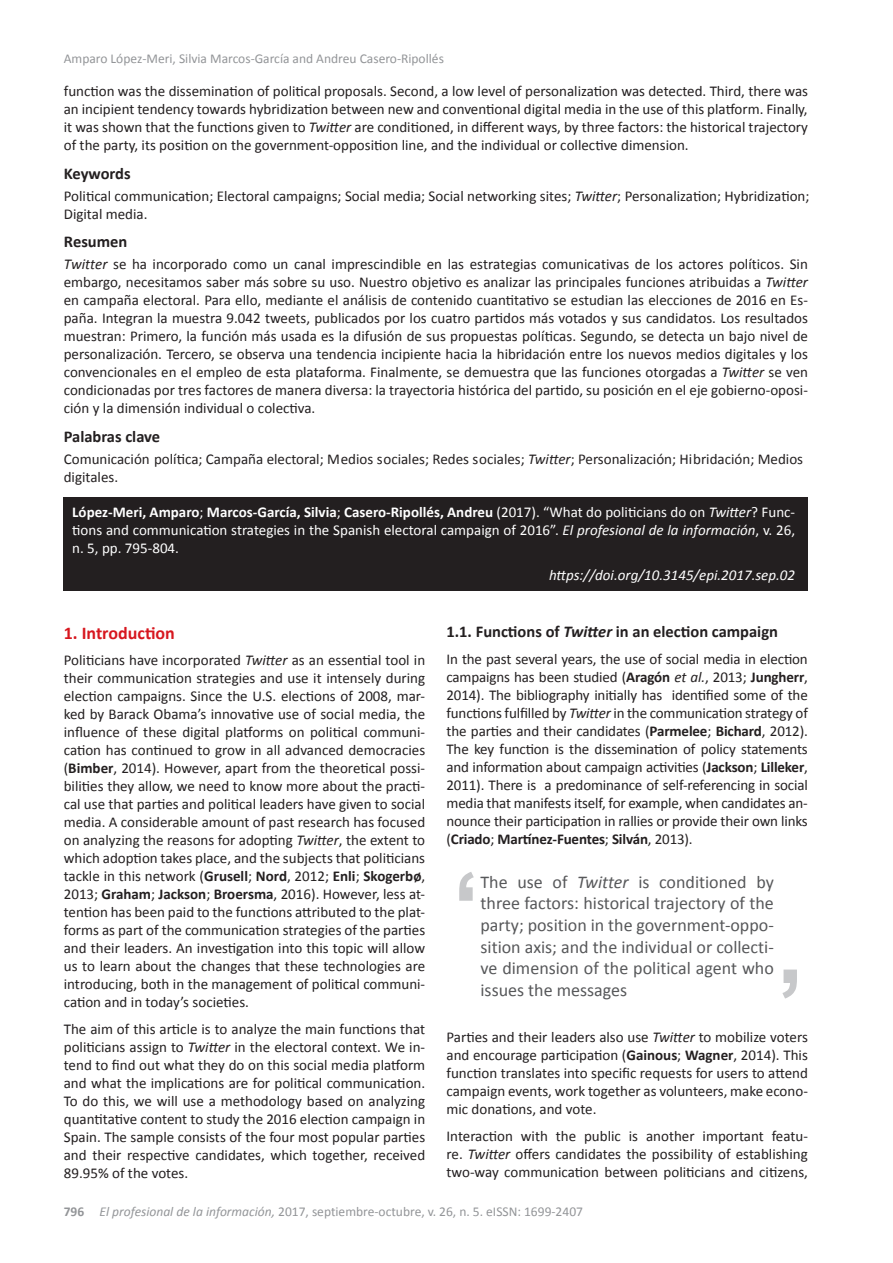
<style>
.page{position:relative;width:893px;height:1263px;background:#fff}
.page>*{position:absolute;margin:0;border:0;box-sizing:border-box;transform-origin:0 0}
.t1{font:18px/21.6px "Calibri";color:#57585a;text-align:justify}
.t2{font:700 18px "Calibri";color:#d7171f}
.t3{font:700 16.5px "Calibri";color:#231f20}
.t4{font:15px/18px "Calibri";color:#231f20;text-align:justify}
.t5{font:15px/18px "Calibri";color:#fff;text-align:justify}
.t6{font:italic 15px "Calibri";color:#fff}
.t7{font:13.5px "Calibri";color:#939598}
.s1{font-style:italic}
.s2{font-weight:700}
</style>
<div class="page">
<div style="left:64px;top:497px;width:744px;height:94px;background:#231f20"></div>
<svg style="left:782px;top:969px;width:15px;height:29px"></svg>
<svg style="left:459px;top:872px;width:15px;height:29px"></svg>
<p class="t7" style="left:64px;top:50px;width:382px">Amparo López-Meri, Silvia Marcos-García and Andreu Casero-Ripollés</p>
<p class="t4" style="left:64px;top:82px;width:746px">function was the dissemination of political proposals. Second, a low level of personalization was detected. Third, there was an incipient tendency towards hybridization between new and conventional digital media in the use of this platform. Finally, it was shown that the functions given to <span class="s1">Twitter</span> are conditioned, in different ways, by three factors: the historical trajectory of the party, its position on the government-opposition line, and the individual or collective dimension.</p>
<p class="t3" style="left:64px;top:163px;width:68px">Keywords</p>
<p class="t4" style="left:64px;top:187px;width:747px">Political communication; Electoral campaigns; Social media; Social networking sites; <span class="s1">Twitter</span>; Personalization; Hybridization;<br>Digital media.</p>
<p class="t3" style="left:64px;top:231px;width:65px">Resumen</p>
<p class="t4" style="left:64px;top:255px;width:746px"><span class="s1">Twitter</span> se ha incorporado como un canal imprescindible en las estrategias comunicativas de los actores políticos. Sin embargo, necesitamos saber más sobre su uso. Nuestro objetivo es analizar las principales funciones atribuidas a <span class="s1">Twitter </span>en campaña electoral. Para ello, mediante el análisis de contenido cuantitativo se estudian las elecciones de 2016 en Es&shy;paña. Integran la muestra 9.042 tweets, publicados por los cuatro partidos más votados y sus candidatos. Los resultados muestran: Primero, la función más usada es la difusión de sus propuestas políticas. Segundo, se detecta un bajo nivel de personalización. Tercero, se observa una tendencia incipiente hacia la hibridación entre los nuevos medios digitales y los convencionales en el empleo de esta plataforma. Finalmente, se demuestra que las funciones otorgadas a <span class="s1">Twitter</span> se ven condicionadas por tres factores de manera diversa: la trayectoria histórica del partido, su posición en el eje gobierno-oposi&shy;ción y la dimensión individual o colectiva.</p>
<p class="t3" style="left:64px;top:426px;width:98px">Palabras clave</p>
<p class="t4" style="left:64px;top:450px;width:741px">Comunicación política; Campaña electoral; Medios sociales; Redes sociales; <span class="s1">Twitter</span>; Personalización; Hibridación; Medios digitales.</p>
<p class="t5" style="left:72px;top:503px;width:724px"><span class="s2">López-Meri, Amparo</span>; <span class="s2">Marcos-García, Silvia</span>; <span class="s2">Casero-Ripollés, Andreu</span> (2017). “What do politicians do on <span class="s1">Twitter</span>? Func&shy;tions and communication strategies in the Spanish electoral campaign of 2016”. <span class="s1">El profesional de la información</span>, v. 26, n. 5, pp. 795-804.</p>
<p class="t6" style="left:549px;top:564px;width:248px">https://doi.org/10.3145/epi.2017.sep.02</p>
<p class="t2" style="left:64px;top:621px;width:113px">1. Introduction</p>
<p class="t4" style="left:64px;top:651px;width:363px">Politicians have incorporated <span class="s1">Twitter</span> as an essential tool in their communication strategies and use it intensely during election campaigns. Since the U.S. elections of 2008, mar&shy;ked by Barack Obama’s innovative use of social media, the influence of these digital platforms on political communi&shy;cation has continued to grow in all advanced democracies (<span class="s2">Bimber</span>, 2014). However, apart from the theoretical possi&shy;bilities they allow, we need to know more about the practi&shy;cal use that parties and political leaders have given to social media. A considerable amount of past research has focused on analyzing the reasons for adopting <span class="s1">Twitter</span>, the extent to which adoption takes place, and the subjects that politicians tackle in this network (<span class="s2">Grusell</span>; <span class="s2">Nord</span>, 2012; <span class="s2">Enli</span>; <span class="s2">Skogerbø</span>, 2013; <span class="s2">Graham</span>; <span class="s2">Jackson</span>; <span class="s2">Broersma</span>, 2016). However, less at&shy;tention has been paid to the functions attributed to the plat&shy;forms as part of the communication strategies of the parties and their leaders. An investigation into this topic will allow us to learn about the changes that these technologies are introducing, both in the management of political communi&shy;cation and in today’s societies.</p>
<p class="t4" style="left:64px;top:1020px;width:363px">The aim of this article is to analyze the main functions that politicians assign to <span class="s1">Twitter</span> in the electoral context. We in&shy;tend to find out what they do on this social media platform and what the implications are for political communication.<br>To do this, we will use a methodology based on analyzing quantitative content to study the 2016 election campaign in Spain. The sample consists of the four most popular parties and their respective candidates, which together, received 89.95% of the votes.</p>
<p class="t3" style="left:446px;top:621px;width:333px">1.1. Functions of <span class="s1">Twitter</span> in an election campaign</p>
<p class="t4" style="left:446px;top:650px;width:363px">In the past several years, the use of social media in election campaigns has been studied (<span class="s2">Aragón</span> <span class="s1">et al.</span>, 2013; <span class="s2">Jungherr</span>, 2014). The bibliography initially has identified some of the functions fulfilled by <span class="s1">Twitter</span> in the communication strategy of the parties and their candidates (<span class="s2">Parmelee</span>; <span class="s2">Bichard</span>, 2012).<br>The key function is the dissemination of policy statements and information about campaign activities (<span class="s2">Jackson</span>; <span class="s2">Lilleker</span>, 2011). There is a predominance of self-referencing in social media that manifests itself, for example, when candidates an&shy;nounce their participation in rallies or provide their own links (<span class="s2">Criado</span>; <span class="s2">Martínez-Fuentes</span>; <span class="s2">Silván</span>, 2013).</p>
<p class="t1" style="left:480px;top:871px;width:295px">The use of <span class="s1">Twitter</span> is conditioned by three factors: historical trajectory of the party; position in the government-oppo&shy;sition axis; and the individual or collecti&shy;ve dimension of the political agent who issues the messages</p>
<p class="t4" style="left:446px;top:1028px;width:363px">Parties and their leaders also use <span class="s1">Twitter</span> to mobilize voters and encourage participation (<span class="s2">Gainous</span>; <span class="s2">Wagner</span>, 2014). This function translates into specific requests for users to attend campaign events, work together as volunteers, make econo&shy;mic donations, and vote.</p>
<p class="t4" style="left:446px;top:1126px;width:363px">Interaction with the public is another important featu&shy;re. <span class="s1">Twitter</span> offers candidates the possibility of establishing two-way communication between politicians and citizens,</p>
<p class="t7" style="left:64px;top:1203px;width:521px"><span class="s2">796</span> <span class="s1">El profesional de la información,</span> 2017, septiembre-octubre, v. 26, n. 5. eISSN: 1699-2407</p>
</div>
